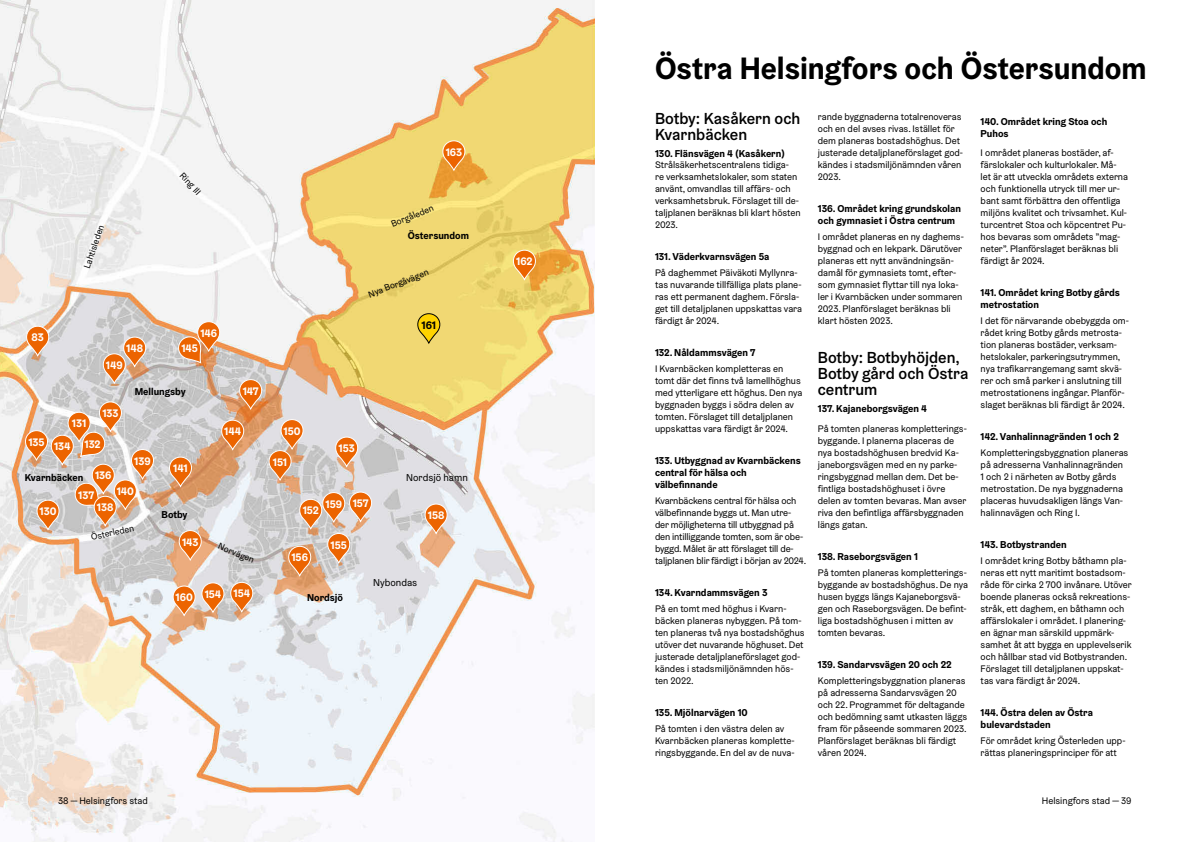
<style>
.page{position:relative;width:1191px;height:842px;background:#fff}
.page>*{position:absolute;margin:0;border:0;box-sizing:border-box;transform-origin:0 0}
.H_Otsikko_36pt{font:700 31px "Helsinki Grotesk";color:#000}
.H1_Otsikko_16{font:500 16px/16px "Helsinki Grotesk";color:#000}
.t1{font:700 11px "Helsinki Grotesk";color:#fff}
.t2{font:700 10.9px "Helsinki Grotesk";color:#fff}
.t3{font:700 10.9px "Helsinki Grotesk";color:#000}
.P_Väliotsikko_10pt_b{font:700 10px/12px "Helsinki Grotesk";color:#000}
.t4{font:10px "Helsinki Grotesk";color:#000}
.P_Leipis_9_5pt{font:9.5px/12px "Helsinki Grotesk";color:#000}
.t5{font:9px "Helsinki Grotesk";color:#000}
</style>
<div class="page">
<img style="left:0;top:0;width:595px;height:842px">
<svg style="left:422px;top:503px;width:27px;height:33px"></svg>
<svg style="left:333px;top:436px;width:27px;height:33px"></svg>
<svg style="left:440px;top:140px;width:27px;height:32px"></svg>
<svg style="left:511px;top:249px;width:27px;height:33px"></svg>
<svg style="left:415px;top:313px;width:27px;height:32px"></svg>
<svg style="left:266px;top:419px;width:39px;height:63px"></svg>
<svg style="left:286px;top:491px;width:88px;height:87px"></svg>
<svg style="left:170px;top:581px;width:85px;height:37px"></svg>
<svg style="left:177px;top:530px;width:26px;height:32px"></svg>
<svg style="left:167px;top:456px;width:27px;height:33px"></svg>
<svg style="left:219px;top:419px;width:27px;height:33px"></svg>
<svg style="left:237px;top:379px;width:27px;height:32px"></svg>
<svg style="left:177px;top:321px;width:45px;height:43px"></svg>
<svg style="left:101px;top:336px;width:47px;height:49px"></svg>
<svg style="left:23px;top:401px;width:133px;height:131px"></svg>
<svg style="left:24px;top:325px;width:27px;height:33px"></svg>
<p class="t5" style="left:81px;top:266px;width:47px;rotate:-71deg">Lahtisleden</p>
<p class="t5" style="left:186px;top:170px;width:28px;rotate:48deg">Ring III</p>
<p class="t1" style="left:32px;top:331px;width:14px">83</p>
<p class="t2" style="left:28px;top:435px;width:18px">135</p>
<p class="t2" style="left:200px;top:326px;width:18px">146</p>
<p class="t2" style="left:126px;top:341px;width:18px">148</p>
<p class="t2" style="left:181px;top:341px;width:18px">145</p>
<p class="t2" style="left:106px;top:358px;width:18px">149</p>
<p class="t2" style="left:72px;top:417px;width:16px">131</p>
<p class="t2" style="left:102px;top:406px;width:18px">133</p>
<p class="t2" style="left:54px;top:440px;width:18px">134</p>
<p class="t2" style="left:85px;top:437px;width:17px">132</p>
<p class="P_Väliotsikko_10pt_b" style="left:135px;top:385px;width:52px">Mellungsby</p>
<p class="t2" style="left:243px;top:384px;width:17px">147</p>
<p class="t2" style="left:224px;top:425px;width:18px">144</p>
<p class="t2" style="left:134px;top:454px;width:18px">139</p>
<p class="t2" style="left:95px;top:469px;width:18px">136</p>
<p class="t2" style="left:97px;top:501px;width:18px">138</p>
<p class="P_Väliotsikko_10pt_b" style="left:25px;top:471px;width:60px">Kvarnbäcken</p>
<p class="t2" style="left:117px;top:484px;width:19px">140</p>
<p class="t2" style="left:78px;top:488px;width:17px">137</p>
<p class="t2" style="left:40px;top:505px;width:18px">130</p>
<p class="t5" style="left:90px;top:532px;width:45px;rotate:-13deg">Österleden</p>
<p class="t2" style="left:173px;top:461px;width:16px">141</p>
<p class="P_Väliotsikko_10pt_b" style="left:162px;top:508px;width:27px">Botby</p>
<p class="t2" style="left:182px;top:535px;width:18px">143</p>
<p class="t5" style="left:221px;top:540px;width:40px;rotate:23deg">Norvägen</p>
<p class="t2" style="left:175px;top:590px;width:19px">160</p>
<p class="t2" style="left:205px;top:587px;width:47px">154 154</p>
<p class="t2" style="left:446px;top:145px;width:18px">163</p>
<p class="t5" style="left:389px;top:219px;width:47px;rotate:-23deg">Borgåleden</p>
<p class="P_Väliotsikko_10pt_b" style="left:408px;top:229px;width:63px">Östersundom</p>
<p class="t5" style="left:367px;top:289px;width:65px;rotate:-21deg">Nya Borgåvägen</p>
<p class="t3" style="left:421px;top:318px;width:16px">161</p>
<p class="t2" style="left:283px;top:424px;width:19px">150</p>
<p class="t2" style="left:273px;top:455px;width:16px">151</p>
<p class="t2" style="left:338px;top:441px;width:18px">153</p>
<p class="t2" style="left:325px;top:497px;width:18px">159</p>
<p class="t2" style="left:303px;top:504px;width:18px">152</p>
<p class="t2" style="left:353px;top:496px;width:17px">157</p>
<p class="t2" style="left:291px;top:551px;width:18px">156</p>
<p class="t2" style="left:330px;top:538px;width:18px">155</p>
<p class="t4" style="left:406px;top:471px;width:63px">Nordsjö hamn</p>
<p class="t2" style="left:428px;top:508px;width:18px">158</p>
<p class="P_Väliotsikko_10pt_b" style="left:307px;top:591px;width:38px">Nordsjö</p>
<p class="t4" style="left:373px;top:576px;width:46px">Nybondas</p>
<p class="t2" style="left:516px;top:255px;width:18px">162</p>
<p class="H_Otsikko_36pt" style="left:655px;top:48px;width:493px">Östra Helsingfors och Östersundom</p>
<h1 class="H1_Otsikko_16" style="left:655px;top:111px;width:147px">Botby: Kasåkern och<br>Kvarnbäcken</h1>
<p class="P_Väliotsikko_10pt_b" style="left:655px;top:148px;width:131px">130. Flänsvägen 4 (Kasåkern)</p>
<p class="P_Leipis_9_5pt" style="left:655px;top:159px;width:147px">Strålsäkerhetscentralens tidiga-<br>re verksamhetslokaler, som staten använt, omvandlas till affärs- och verksamhetsbruk. Förslaget till de&shy;taljplanen beräknas bli klart hösten<br>2023.</p>
<p class="P_Väliotsikko_10pt_b" style="left:655px;top:250px;width:116px">131. Väderkvarnsvägen 5a</p>
<p class="P_Leipis_9_5pt" style="left:655px;top:267px;width:149px">På daghemmet Päiväkoti Myllynra&shy;tas nuvarande tillfälliga plats plane&shy;ras ett permanent daghem. Försla&shy;get till detaljplanen uppskattas vara färdigt år 2024.</p>
<p class="P_Väliotsikko_10pt_b" style="left:655px;top:346px;width:102px">132. Nåldammsvägen 7</p>
<p class="P_Leipis_9_5pt" style="left:655px;top:363px;width:149px">I Kvarnbäcken kompletteras en tomt där det finns två lamellhöghus med ytterligare ett höghus. Den nya byggnaden byggs i södra delen av tomten. Förslaget till detaljplanen uppskattas vara färdigt år 2024.</p>
<p class="P_Väliotsikko_10pt_b" style="left:655px;top:454px;width:147px">133. Utbyggnad av Kvarnbäckens central för hälsa och välbefinnande</p>
<p class="P_Leipis_9_5pt" style="left:655px;top:495px;width:153px">Kvarnbäckens central för hälsa och välbefinnande byggs ut. Man utre&shy;der möjligheterna till utbyggnad på den intilliggande tomten, som är obe&shy;byggd. Målet är att förslaget till de&shy;taljplanen blir färdigt i början av 2024.</p>
<p class="P_Väliotsikko_10pt_b" style="left:655px;top:586px;width:114px">134. Kvarndammsvägen 3</p>
<p class="P_Leipis_9_5pt" style="left:655px;top:603px;width:151px">På en tomt med höghus i Kvarn&shy;bäcken planeras nybyggen. På tom&shy;ten planeras två nya bostadshöghus utöver det nuvarande höghuset. Det justerade detaljplaneförslaget god&shy;kändes i stadsmiljönämnden hös&shy;ten 2022.</p>
<p class="P_Väliotsikko_10pt_b" style="left:655px;top:706px;width:94px">135. Mjölnarvägen 10</p>
<p class="P_Leipis_9_5pt" style="left:655px;top:723px;width:141px">På tomten i den västra delen av<br>Kvarnbäcken planeras komplette&shy;ringsbyggande. En del av de nuva-</p>
<p class="P_Leipis_9_5pt" style="left:818px;top:111px;width:147px">rande byggnaderna totalrenoveras och en del avses rivas. Istället för dem planeras bostadshöghus. Det justerade detaljplaneförslaget god&shy;kändes i stadsmiljönämnden våren<br>2023.</p>
<p class="P_Väliotsikko_10pt_b" style="left:818px;top:202px;width:145px">136. Området kring grundskolan och gymnasiet i Östra centrum</p>
<p class="P_Leipis_9_5pt" style="left:818px;top:231px;width:147px">I området planeras en ny daghems&shy;byggnad och en lekpark. Därutöver planeras ett nytt användningsän&shy;damål för gymnasiets tomt, efter&shy;som gymnasiet flyttar till nya loka&shy;ler i Kvarnbäcken under sommaren<br>2023. Planförslaget beräknas bli klart hösten 2023.</p>
<h1 class="H1_Otsikko_16" style="left:818px;top:349px;width:152px">Botby: Botbyhöjden,<br>Botby gård och Östra centrum</h1>
<p class="P_Väliotsikko_10pt_b" style="left:818px;top:402px;width:111px">137. Kajaneborgsvägen 4</p>
<p class="P_Leipis_9_5pt" style="left:818px;top:423px;width:150px">På tomten planeras kompletterings&shy;byggande. I planerna placeras de nya bostadshöghusen bredvid Ka&shy;janeborgsvägen med en ny parke&shy;ringsbyggnad mellan dem. Det be&shy;fintliga bostadshöghuset i övre delen av tomten bevaras. Man avser riva den befintliga affärsbyggnaden längs gatan.</p>
<p class="P_Väliotsikko_10pt_b" style="left:818px;top:550px;width:102px">138. Raseborgsvägen 1</p>
<p class="P_Leipis_9_5pt" style="left:818px;top:567px;width:152px">På tomten planeras kompletterings&shy;byggande av bostadshöghus. De nya husen byggs längs Kajaneborgsvä&shy;gen och Raseborgsvägen. De befint&shy;liga bostadshöghusen i mitten av tomten bevaras.</p>
<p class="P_Väliotsikko_10pt_b" style="left:818px;top:658px;width:135px">139. Sandarvsvägen 20 och 22</p>
<p class="P_Leipis_9_5pt" style="left:818px;top:675px;width:151px">Kompletteringsbyggnation planeras på adresserna Sandarvsvägen 20 och 22. Programmet för deltagande och bedömning samt utkasten läggs fram för påseende sommaren 2023.<br>Planförslaget beräknas bli färdigt våren 2024.</p>
<p class="P_Väliotsikko_10pt_b" style="left:980px;top:115px;width:128px">140. Området kring Stoa och<br>Puhos</p>
<p class="P_Leipis_9_5pt" style="left:980px;top:147px;width:149px">I området planeras bostäder, af&shy;färslokaler och kulturlokaler. Må&shy;let är att utveckla områdets externa och funktionella utryck till mer ur&shy;bant samt förbättra den offentliga miljöns kvalitet och trivsamhet. Kul&shy;turcentret Stoa och köpcentret Pu&shy;hos bevaras som områdets ”mag&shy;neter”. Planförslaget beräknas bli färdigt år 2024.</p>
<p class="P_Väliotsikko_10pt_b" style="left:980px;top:286px;width:141px">141. Området kring Botby gårds metrostation</p>
<p class="P_Leipis_9_5pt" style="left:980px;top:315px;width:150px">I det för närvarande obebyggda om&shy;rådet kring Botby gårds metrosta&shy;tion planeras bostäder, verksam&shy;hetslokaler, parkeringsutrymmen, nya trafikarrangemang samt skvä&shy;rer och små parker i anslutning till metrostationens ingångar. Planför&shy;slaget beräknas bli färdigt år 2024.</p>
<p class="P_Väliotsikko_10pt_b" style="left:980px;top:430px;width:140px">142. Vanhalinnagränden 1 och 2</p>
<p class="P_Leipis_9_5pt" style="left:980px;top:447px;width:149px">Kompletteringsbyggnation planeras på adresserna Vanhalinnagränden<br>1 och 2 i närheten av Botby gårds metrostation. De nya byggnaderna placeras huvudsakligen längs Van&shy;halinnavägen och Ring I.</p>
<p class="P_Väliotsikko_10pt_b" style="left:980px;top:538px;width:88px">143. Botbystranden</p>
<p class="P_Leipis_9_5pt" style="left:980px;top:555px;width:152px">I området kring Botby båthamn pla&shy;neras ett nytt maritimt bostadsom&shy;råde för cirka 2 700 invånare. Utöver boende planeras också rekreations&shy;stråk, ett daghem, en båthamn och affärslokaler i området. I planering&shy;en ägnar man särskild uppmärk&shy;samhet åt att bygga en upplevelserik och hållbar stad vid Botbystranden.<br>Förslaget till detaljplanen uppskat&shy;tas vara färdigt år 2024.</p>
<p class="P_Väliotsikko_10pt_b" style="left:980px;top:706px;width:114px">144. Östra delen av Östra bulevardstaden</p>
<p class="P_Leipis_9_5pt" style="left:980px;top:735px;width:146px">För området kring Österleden upp&shy;rättas planeringsprinciper för att</p>
<p class="P_Leipis_9_5pt" style="left:58px;top:795px;width:91px">38 — Helsingfors stad</p>
<p class="P_Leipis_9_5pt" style="left:1041px;top:795px;width:91px">Helsingfors stad — 39</p>
</div>
